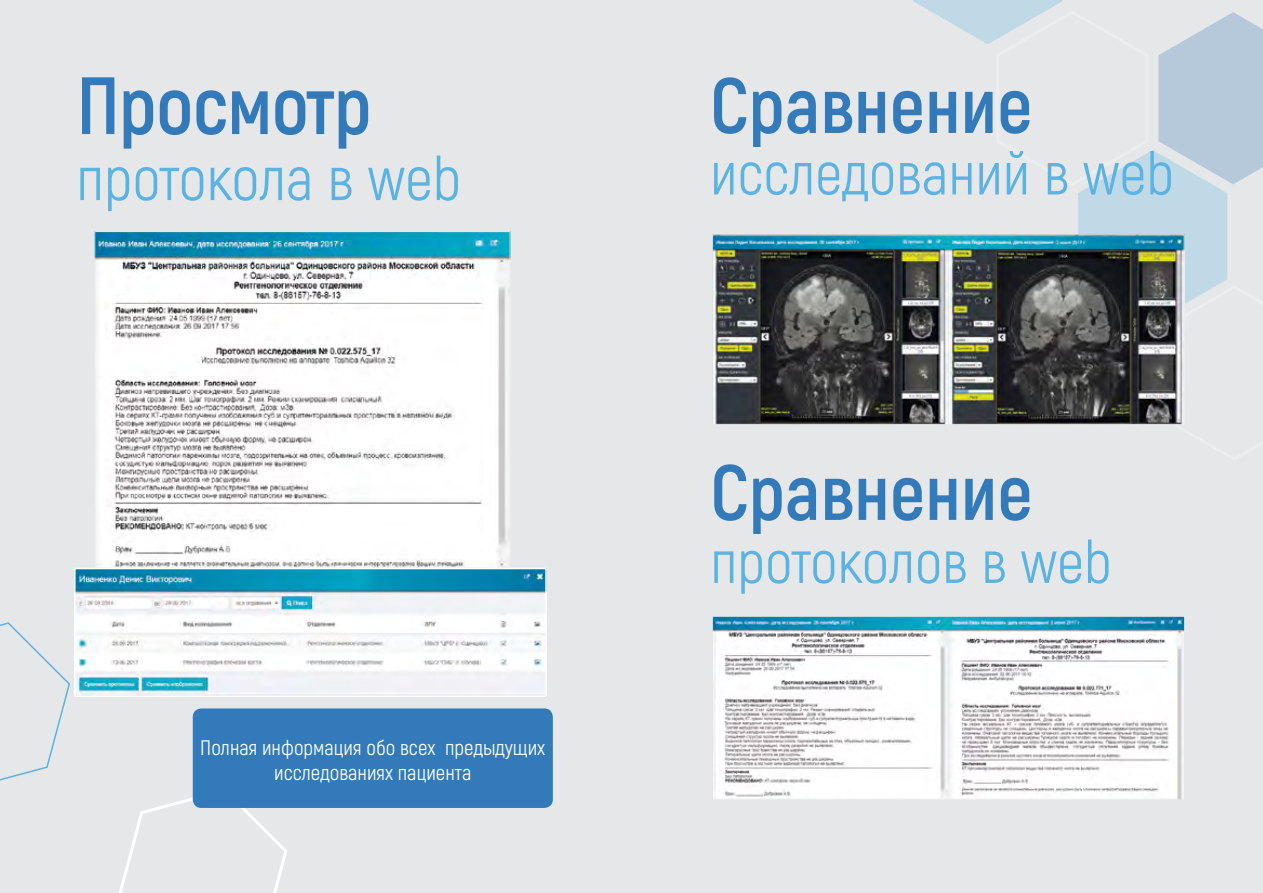
<style>
.page{position:relative;width:1263px;height:893px;background:#fff}
.page>*{position:absolute;margin:0;border:0;box-sizing:border-box;transform-origin:0 0}
.t1{font:700 81px "Akrobat";letter-spacing:-.01em;color:#327ab9}
.t2{font:700 78px "Akrobat";color:#327ab9}
.t3{font:61.5px "Akrobat";color:#5bb3e4}
.t4{font:60px "Akrobat";color:#5bb3e4}
.t5{font:21px/25.2px "Akrobat";color:#fff;text-align:center}
</style>
<div class="page">
<div style="left:0;top:0;width:651px;height:893px;background:#e6e7e8"></div>
<svg style="left:0;top:622px;width:70px;height:159px"></svg>
<svg style="left:119px;top:786px;width:168px;height:107px"></svg>
<img style="left:97px;top:233px;width:411px;height:333px">
<div style="left:95px;top:231px;width:415px;height:337px;border:1px solid #e6e7e8"></div>
<img style="left:77px;top:571px;width:467px;height:123px">
<div style="left:74px;top:568px;width:473px;height:129px;border:2px solid #fff"></div>
<div style="left:193px;top:708px;width:360px;height:100px;background:#327ab9;border-radius:9px"></div>
<div style="left:612px;top:0;width:651px;height:893px;background:#e6e7e8"></div>
<svg style="left:913px;top:0;width:350px;height:304px"></svg>
<img style="left:714px;top:618px;width:469px;height:179px">
<div style="left:712px;top:616px;width:473px;height:183px;border:1px solid #e6e7e8"></div>
<img style="left:714px;top:237px;width:468px;height:186px">
<div style="left:712px;top:235px;width:472px;height:190px;border:1px solid #e6e7e8"></div>
<p class="t1" style="left:76px;top:55px;width:297px">Просмотр</p>
<p class="t3" style="left:76px;top:142px;width:386px">протокола в web</p>
<p class="t5" style="left:200px;top:735px;width:346px">Полная информация обо всех предыдущих исследованиях пациента</p>
<p class="t2" style="left:710px;top:57px;width:324px">Сравнение</p>
<p class="t4" style="left:710px;top:138px;width:465px">исследований в web</p>
<p class="t2" style="left:710px;top:444px;width:324px">Сравнение</p>
<p class="t4" style="left:710px;top:526px;width:403px">протоколов в web</p>
</div>
